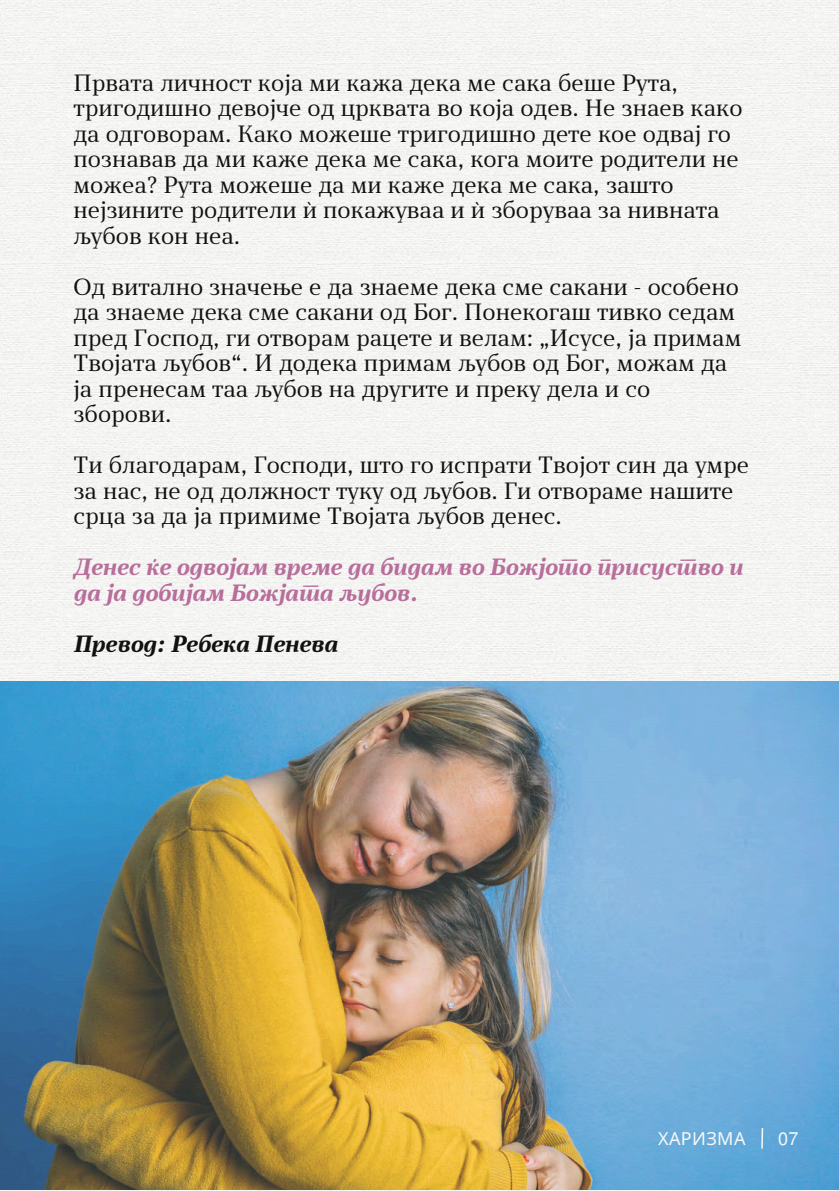
<style>
.page{position:relative;width:839px;height:1191px;background:#fff}
.page>*{position:absolute;margin:0;border:0;box-sizing:border-box;transform-origin:0 0}
.t1{font:22px/25.6px "Skola Serif";color:#111}
.t2{font:900 22px/25.6px "Skola Serif It";color:#b86e9b}
.t3{font:900 22px "Skola Serif It";color:#111}
.t4{font:18px "Noto Sans";letter-spacing:.02em;color:#f8f8f8}
.t5{font:18px "Mukti";color:#f8f8f8}
</style>
<div class="page">
<img style="left:0;top:0;width:838px;height:1191px">
<img style="left:0;top:681px;width:838px;height:509px">
<hr style="left:761px;top:1128px;width:2px;height:21px;background:#f8f8f8">
<h2 class="t1" style="left:73px;top:73px;width:670px">Првата личност која ми кажа дека ме сака беше Рута, тригодишно девојче од црквата во која одев. Не знаев како да одговорам. Како можеше тригодишно дете кое одвај го познавав да ми каже дека ме сака, кога моите родители не можеа? Рута можеше да ми каже дека ме сака, зашто нејзините родители ѝ покажуваа и ѝ зборуваа за нивната љубов кон неа.</h2>
<h2 class="t1" style="left:73px;top:277px;width:669px">Од витално значење е да знаеме дека сме сакани - особено да знаеме дека сме сакани од Бог. Понекогаш тивко седам пред Господ, ги отворам рацете и велам: „Исусе, ја примам Твојата љубов“. И додека примам љубов од Бог, можам да ја пренесам таа љубов на другите и преку дела и со зборови.</h2>
<h1 class="t1" style="left:73px;top:455px;width:677px">Ти благодарам, Господи, што го испрати Твојот син да умре за нас, не од должност туку од љубов. Ги отвораме нашите срца за да ја примиме Твојата љубов денес.</h1>
<h1 class="t2" style="left:73px;top:557px;width:671px">Денес ќе одвојам време да бидам во Божјото присуство и да ја добијам Божјата љубов.</h1>
<p class="t3" style="left:73px;top:635px;width:266px">Превод: Ребека Пенева</p>
<h2 class="t4" style="left:658px;top:1126px;width:89px">ХАРИЗМА</h2>
<h2 class="t5" style="left:778px;top:1126px;width:22px">07</h2>
</div>
